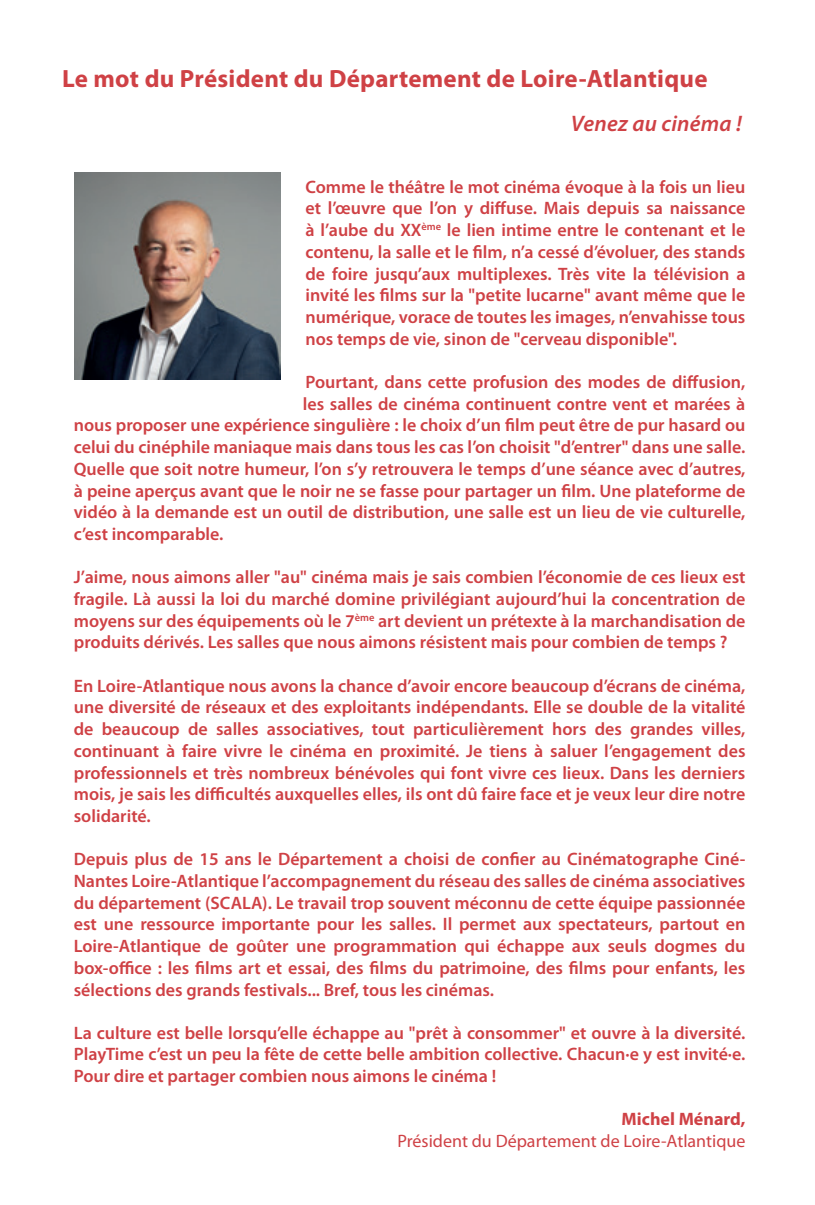
<style>
.page{position:relative;width:815px;height:1205px;background:#fff}
.page>*{position:absolute;margin:0;border:0;box-sizing:border-box;transform-origin:0 0}
.t1{font:700 25px "Myriad Pro";letter-spacing:.01em;color:#cf4145}
.t2{font:italic 600 22.5px "Myriad Pro";letter-spacing:.01em;color:#cf4145}
.t3{font:600 18px/21.8px "Myriad Pro";color:#cf4145;text-align:justify}
.t4{font:18px "Myriad Pro";color:#cf4145}
.t5{font:700 18px "Myriad Pro";color:#cf4145}
</style>
<div class="page">
<img style="left:74px;top:172px;width:207px;height:207px">
<p class="t1" style="left:62px;top:63px;width:647px">Le mot du Président du Département de Loire-Atlantique</p>
<p class="t2" style="left:571px;top:110px;width:173px">Venez au cinéma !</p>
<p class="t3" style="left:305px;top:175px;width:442px">Comme le théâtre le mot cinéma évoque à la fois un lieu et l’œuvre que l’on y diffuse. Mais depuis sa naissance à l’aube du XX<sup>ème</sup> le lien intime entre le contenant et le contenu, la salle et le film, n’a cessé d’évoluer, des stands de foire jusqu’aux multiplexes. Très vite la télévision a invité les films sur la "petite lucarne" avant même que le numérique, vorace de toutes les images, n’envahisse tous nos temps de vie, sinon de "cerveau disponible".</p>
<p class="t3" style="left:305px;top:370px;width:442px">Pourtant, dans cette profusion des modes de diffusion,</p>
<p class="t3" style="left:303px;top:392px;width:444px">les salles de cinéma continuent contre vent et marées à</p>
<p class="t3" style="left:74px;top:414px;width:673px">nous proposer une expérience singulière : le choix d’un film peut être de pur hasard ou</p>
<p class="t3" style="left:74px;top:436px;width:673px">celui du cinéphile maniaque mais dans tous les cas l’on choisit "d’entrer" dans une salle.</p>
<p class="t3" style="left:74px;top:457px;width:673px">Quelle que soit notre humeur, l’on s’y retrouvera le temps d’une séance avec d’autres,</p>
<p class="t3" style="left:74px;top:479px;width:673px">à peine aperçus avant que le noir ne se fasse pour partager un film. Une plateforme de</p>
<p class="t3" style="left:74px;top:501px;width:673px">vidéo à la demande est un outil de distribution, une salle est un lieu de vie culturelle,</p>
<p class="t3" style="left:74px;top:523px;width:151px">c’est incomparable.</p>
<p class="t3" style="left:74px;top:566px;width:673px">J’aime, nous aimons aller "au" cinéma mais je sais combien l’économie de ces lieux est fragile. Là aussi la loi du marché domine privilégiant aujourd’hui la concentration de moyens sur des équipements où le 7<sup>ème</sup> art devient un prétexte à la marchandisation de produits dérivés. Les salles que nous aimons résistent mais pour combien de temps ?</p>
<p class="t3" style="left:74px;top:674px;width:673px">En Loire-Atlantique nous avons la chance d’avoir encore beaucoup d’écrans de cinéma, une diversité de réseaux et des exploitants indépendants. Elle se double de la vitalité de beaucoup de salles associatives, tout particulièrement hors des grandes villes, continuant à faire vivre le cinéma en proximité. Je tiens à saluer l’engagement des professionnels et très nombreux bénévoles qui font vivre ces lieux. Dans les derniers mois, je sais les difficultés auxquelles elles, ils ont dû faire face et je veux leur dire notre solidarité.</p>
<p class="t3" style="left:74px;top:847px;width:673px">Depuis plus de 15 ans le Département a choisi de confier au Cinématographe Ciné-Nantes Loire-Atlantique l’accompagnement du réseau des salles de cinéma associatives du département (SCALA). Le travail trop souvent méconnu de cette équipe passionnée est une ressource importante pour les salles. Il permet aux spectateurs, partout en Loire-Atlantique de goûter une programmation qui échappe aux seuls dogmes du box-office : les films art et essai, des films du patrimoine, des films pour enfants, les sélections des grands festivals... Bref, tous les cinémas.</p>
<p class="t3" style="left:74px;top:1021px;width:673px">La culture est belle lorsqu’elle échappe au "prêt à consommer" et ouvre à la diversité.<br>PlayTime c’est un peu la fête de cette belle ambition collective. Chacun·e y est invité·e.<br>Pour dire et partager combien nous aimons le cinéma !</p>
<p class="t5" style="left:622px;top:1107px;width:125px">Michel Ménard,</p>
<p class="t4" style="left:398px;top:1129px;width:349px">Président du Département de Loire-Atlantique</p>
</div>
